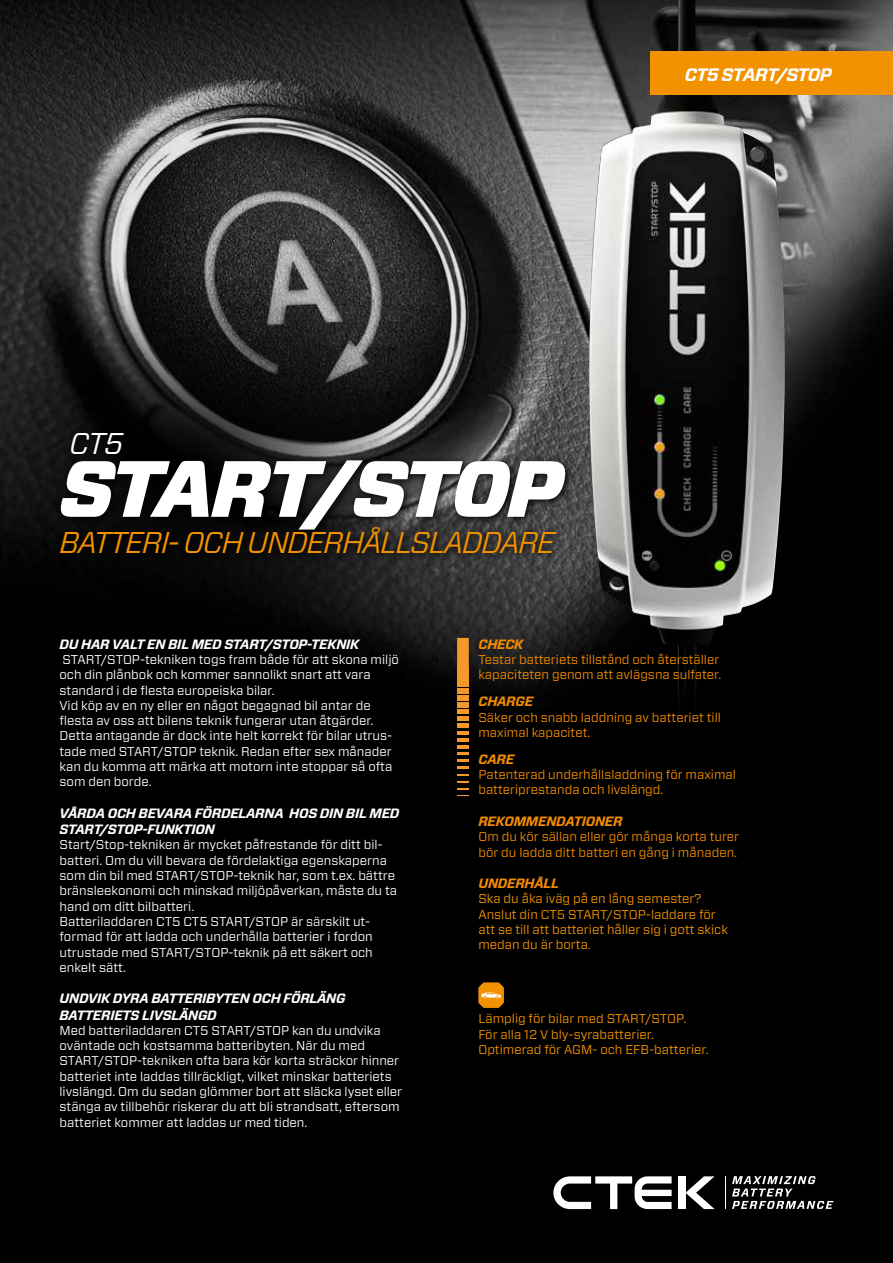
<style>
.page{position:relative;width:893px;height:1263px;background:#000}
.page>*{position:absolute;margin:0;border:0;box-sizing:border-box;transform-origin:0 0}
.t1{font:italic 900 79.5px "Forza";letter-spacing:-.04em;color:#fff}
.t2{font:italic 30px "Forza";letter-spacing:-.04em;color:#f39200}
.t3{font:italic 30px "Forza";color:#fff}
.t4{font:italic 700 18px "Forza";letter-spacing:-.04em;color:#fff}
.t5{font:italic 700 13.5px/16.2px "Forza";letter-spacing:-.02em;color:#fff}
.t6{font:italic 700 13.5px "Forza";letter-spacing:-.02em;color:#f38b00}
.t7{font:12.75px/15.3px "Forza";color:#fff}
.t8{font:12.75px/15.3px "Forza";color:#f38b00}
.t9{font:12.75px/15.3px "Forza";color:#f39200}
</style>
<div class="page">
<img style="left:0;top:0;width:893px;height:708px">
<img style="left:589px;top:0;width:196px;height:708px">
<div style="left:651px;top:52px;width:242px;height:43px;background:#f39200"></div>
<svg style="left:0;top:270px;width:404px;height:409px"></svg>
<div style="left:678px;top:1176px;width:7px;height:33px;background:#fff"></div>
<svg style="left:685px;top:1176px;width:30px;height:33px"></svg>
<svg style="left:553px;top:1176px;width:119px;height:33px"></svg>
<svg style="left:732px;top:1176px;width:101px;height:33px"></svg>
<hr style="left:725px;top:1176px;width:1px;height:33px;background:#fff">
<svg style="left:457px;top:638px;width:12px;height:28px"></svg>
<div style="left:457px;top:666px;width:12px;height:7px;background:#f4982b"></div>
<div style="left:457px;top:674px;width:12px;height:6px;background:#f4982b"></div>
<div style="left:457px;top:681px;width:12px;height:6px;background:#f4982b"></div>
<div style="left:457px;top:688px;width:12px;height:6px;background:#f4982b"></div>
<div style="left:457px;top:695px;width:12px;height:5px;background:#f4982b"></div>
<div style="left:457px;top:702px;width:12px;height:5px;background:#f4982b"></div>
<div style="left:457px;top:709px;width:12px;height:5px;background:#f4982b"></div>
<div style="left:457px;top:716px;width:12px;height:5px;background:#f4982b"></div>
<hr style="left:457px;top:724px;width:12px;height:4px;background:#f4982b">
<hr style="left:457px;top:731px;width:12px;height:4px;background:#f4982b">
<svg style="left:457px;top:738px;width:12px;height:44px"></svg>
<svg style="left:457px;top:788px;width:12px;height:1px"></svg>
<svg style="left:457px;top:795px;width:12px;height:1px"></svg>
<svg style="left:54px;top:426px;width:521px;height:136px"></svg>
<svg style="left:478px;top:982px;width:26px;height:26px"></svg>
<h3 class="t4" style="left:685px;top:62px;width:148px">CT5 START/STOP</h3>
<h2 class="t3" style="left:70px;top:423px;width:55px">CT5</h2>
<h1 class="t1" style="left:60px;top:434px;width:504px">START/STOP</h1>
<h2 class="t2" style="left:60px;top:522px;width:497px">BATTERI- OCH UNDERHÅLLSLADDARE</h2>
<p class="t5" style="left:60px;top:636px;width:301px">DU HAR VALT EN BIL MED START/STOP-TEKNIK</p>
<p class="t7" style="left:60px;top:652px;width:341px">START/STOP-tekniken togs fram både för att skona miljö och din plånbok och kommer sannolikt snart att vara standard i de flesta europeiska bilar.<br>Vid köp av en ny eller en något begagnad bil antar de flesta av oss att bilens teknik fungerar utan åtgärder.<br>Detta antagande är dock inte helt korrekt för bilar utrus&shy;tade med START/STOP teknik. Redan efter sex månader kan du komma att märka att motorn inte stoppar så ofta som den borde.</p>
<p class="t5" style="left:60px;top:805px;width:341px">VÅRDA OCH BEVARA FÖRDELARNA HOS DIN BIL MED<br>START/STOP-FUNKTION</p>
<p class="t7" style="left:60px;top:837px;width:339px">Start/Stop-tekniken är mycket påfrestande för ditt bil&shy;batteri. Om du vill bevara de fördelaktiga egenskaperna som din bil med START/STOP-teknik har, som t.ex. bättre bränsleekonomi och minskad miljöpåverkan, måste du ta hand om ditt bilbatteri.<br>Batteriladdaren CT5 CT5 START/STOP är särskilt ut&shy;formad för att ladda och underhålla batterier i fordon utrustade med START/STOP-teknik på ett säkert och enkelt sätt.</p>
<p class="t5" style="left:60px;top:990px;width:288px">UNDVIK DYRA BATTERIBYTEN OCH FÖRLÄNG<br>BATTERIETS LIVSLÄNGD</p>
<p class="t7" style="left:60px;top:1022px;width:344px">Med batteriladdaren CT5 START/STOP kan du undvika oväntade och kostsamma batteribyten. När du med START/STOP-tekniken ofta bara kör korta sträckor hinner batteriet inte laddas tillräckligt, vilket minskar batteriets livslängd. Om du sedan glömmer bort att släcka lyset eller stänga av tillbehör riskerar du att bli strandsatt, eftersom batteriet kommer att laddas ur med tiden.</p>
<p class="t6" style="left:478px;top:635px;width:47px">CHECK</p>
<p class="t8" style="left:478px;top:652px;width:244px">Testar batteriets tillstånd och återställer kapaciteten genom att avlägsna sulfater.</p>
<p class="t6" style="left:478px;top:692px;width:56px">CHARGE</p>
<p class="t8" style="left:478px;top:709px;width:244px">Säker och snabb laddning av batteriet till maximal kapacitet.</p>
<p class="t6" style="left:478px;top:750px;width:37px">CARE</p>
<p class="t8" style="left:478px;top:767px;width:259px">Patenterad underhållsladdning för maximal batteriprestanda och livslängd.</p>
<p class="t6" style="left:478px;top:812px;width:146px">REKOMMENDATIONER</p>
<p class="t8" style="left:478px;top:829px;width:262px">Om du kör sällan eller gör många korta turer bör du ladda ditt batteri en gång i månaden.</p>
<p class="t6" style="left:478px;top:874px;width:82px">UNDERHÅLL</p>
<p class="t9" style="left:478px;top:891px;width:251px">Ska du åka iväg på en lång semester?<br>Anslut din CT5 START/STOP-laddare för att se till att batteriet håller sig i gott skick medan du är borta.</p>
<p class="t9" style="left:478px;top:1011px;width:232px">Lämplig för bilar med START/STOP.<br>För alla 12 V bly-syrabatterier.<br>Optimerad för AGM- och EFB-batterier.</p>
</div>
